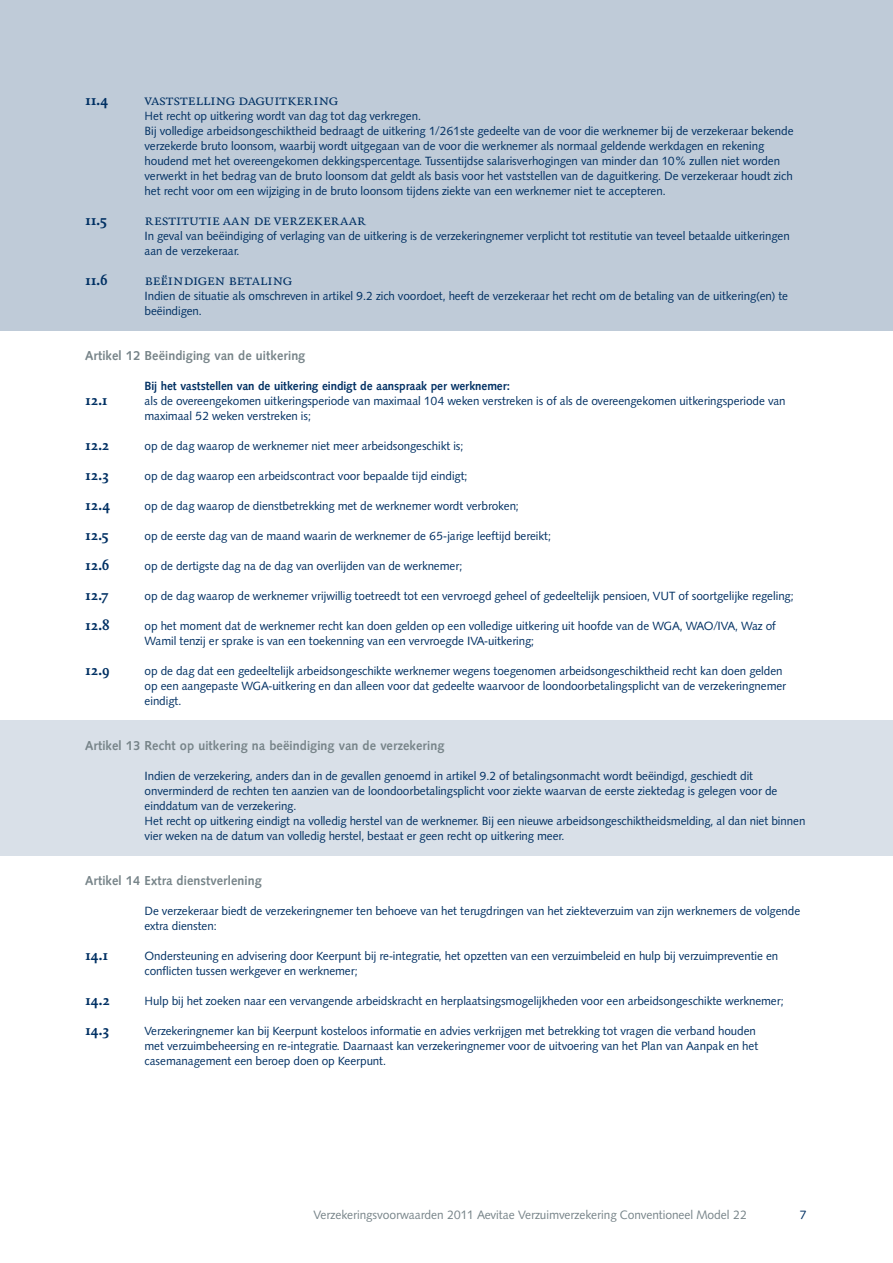
<style>
.page{position:relative;width:893px;height:1263px;background:#fff}
.page>*{position:absolute;margin:0;border:0;box-sizing:border-box;transform-origin:0 0}
.t1{font:15px "Quadraat Small Caps";letter-spacing:-.02em;color:#003063}
.t2{font:700 15px "Quadraat";letter-spacing:-.015em;color:#003063}
.t3{font:700 12.75px "Cg Symphony";letter-spacing:.01em;color:#778489}
.t4{font:12px "Cg Symphony";color:#778489}
.t5{font:12px "Cg Symphony";color:#003063}
.t6{font:11.7px/15px "Cg Symphony";color:#003063}
.t7{font:700 11.7px "Cg Symphony";color:#003063}
</style>
<div class="page">
<div style="left:0;top:0;width:893px;height:330px;background:#bfcbd8"></div>
<div style="left:0;top:720px;width:893px;height:135px;background:#d9e0e8"></div>
<p class="t2" style="left:85px;top:93px;width:25px">11.4</p>
<p class="t1" style="left:145px;top:92px;width:195px">vaststelling daguitkering</p>
<p class="t6" style="left:145px;top:108px;width:650px">Het recht op uitkering wordt van dag tot dag verkregen.<br>Bij volledige arbeidsongeschiktheid bedraagt de uitkering 1/261ste gedeelte van de voor die werknemer bij de verzekeraar bekende verzekerde bruto loonsom, waarbij wordt uitgegaan van de voor die werknemer als normaal geldende werkdagen en rekening houdend met het overeengekomen dekkingspercentage. Tussentijdse salarisverhogingen van minder dan 10% zullen niet worden verwerkt in het bedrag van de bruto loonsom dat geldt als basis voor het vaststellen van de daguitkering. De verzekeraar houdt zich het recht voor om een wijziging in de bruto loonsom tijdens ziekte van een werknemer niet te accepteren.</p>
<p class="t2" style="left:85px;top:213px;width:24px">11.5</p>
<p class="t1" style="left:145px;top:212px;width:223px">restitutie aan de verzekeraar</p>
<p class="t6" style="left:145px;top:228px;width:646px">In geval van beëindiging of verlaging van de uitkering is de verzekeringnemer verplicht tot restitutie van teveel betaalde uitkeringen aan de verzekeraar.</p>
<p class="t2" style="left:85px;top:273px;width:24px">11.6</p>
<p class="t1" style="left:145px;top:272px;width:150px">beëindigen betaling</p>
<p class="t6" style="left:145px;top:288px;width:645px">Indien de situatie als omschreven in artikel 9.2 zich voordoet, heeft de verzekeraar het recht om de betaling van de uitkering(en) te beëindigen.</p>
<p class="t3" style="left:85px;top:348px;width:222px">Artikel 12 Beëindiging van de uitkering</p>
<p class="t7" style="left:145px;top:379px;width:367px">Bij het vaststellen van de uitkering eindigt de aanspraak per werknemer:</p>
<p class="t2" style="left:85px;top:393px;width:24px">12.1</p>
<p class="t6" style="left:145px;top:393px;width:642px">als de overeengekomen uitkeringsperiode van maximaal 104 weken verstreken is of als de overeengekomen uitkeringsperiode van maximaal 52 weken verstreken is;</p>
<p class="t2" style="left:85px;top:438px;width:26px">12.2</p>
<p class="t6" style="left:145px;top:438px;width:320px">op de dag waarop de werknemer niet meer arbeidsongeschikt is;</p>
<p class="t2" style="left:85px;top:468px;width:26px">12.3</p>
<p class="t6" style="left:145px;top:468px;width:324px">op de dag waarop een arbeidscontract voor bepaalde tijd eindigt;</p>
<p class="t2" style="left:85px;top:498px;width:26px">12.4</p>
<p class="t6" style="left:145px;top:498px;width:376px">op de dag waarop de dienstbetrekking met de werknemer wordt verbroken;</p>
<p class="t2" style="left:85px;top:528px;width:26px">12.5</p>
<p class="t6" style="left:145px;top:528px;width:408px">op de eerste dag van de maand waarin de werknemer de 65-jarige leeftijd bereikt;</p>
<p class="t2" style="left:85px;top:558px;width:26px">12.6</p>
<p class="t6" style="left:145px;top:558px;width:319px">op de dertigste dag na de dag van overlijden van de werknemer;</p>
<p class="t2" style="left:85px;top:588px;width:25px">12.7</p>
<p class="t6" style="left:145px;top:588px;width:650px">op de dag waarop de werknemer vrijwillig toetreedt tot een vervroegd geheel of gedeeltelijk pensioen, VUT of soortgelijke regeling;</p>
<p class="t2" style="left:85px;top:618px;width:26px">12.8</p>
<p class="t6" style="left:145px;top:618px;width:633px">op het moment dat de werknemer recht kan doen gelden op een volledige uitkering uit hoofde van de WGA, WAO/IVA, Waz of<br>Wamil tenzij er sprake is van een toekenning van een vervroegde IVA-uitkering;</p>
<p class="t2" style="left:85px;top:663px;width:26px">12.9</p>
<p class="t6" style="left:145px;top:663px;width:643px">op de dag dat een gedeeltelijk arbeidsongeschikte werknemer wegens toegenomen arbeidsongeschiktheid recht kan doen gelden op een aangepaste WGA-uitkering en dan alleen voor dat gedeelte waarvoor de loondoorbetalingsplicht van de verzekeringnemer eindigt.</p>
<p class="t3" style="left:85px;top:738px;width:361px">Artikel 13 Recht op uitkering na beëindiging van de verzekering</p>
<p class="t6" style="left:145px;top:768px;width:662px">Indien de verzekering, anders dan in de gevallen genoemd in artikel 9.2 of betalingsonmacht wordt beëindigd, geschiedt dit onverminderd de rechten ten aanzien van de loondoorbetalingsplicht voor ziekte waarvan de eerste ziektedag is gelegen voor de einddatum van de verzekering.<br>Het recht op uitkering eindigt na volledig herstel van de werknemer. Bij een nieuwe arbeidsongeschiktheidsmelding, al dan niet binnen vier weken na de datum van volledig herstel, bestaat er geen recht op uitkering meer.</p>
<p class="t3" style="left:85px;top:873px;width:178px">Artikel 14 Extra dienstverlening</p>
<p class="t6" style="left:145px;top:903px;width:657px">De verzekeraar biedt de verzekeringnemer ten behoeve van het terugdringen van het ziekteverzuim van zijn werknemers de volgende extra diensten:</p>
<p class="t2" style="left:85px;top:948px;width:25px">14.1</p>
<p class="t6" style="left:145px;top:948px;width:635px">Ondersteuning en advisering door Keerpunt bij re-integratie, het opzetten van een verzuimbeleid en hulp bij verzuimpreventie en conflicten tussen werkgever en werknemer;</p>
<p class="t2" style="left:85px;top:993px;width:26px">14.2</p>
<p class="t6" style="left:145px;top:993px;width:640px">Hulp bij het zoeken naar een vervangende arbeidskracht en herplaatsingsmogelijkheden voor een arbeidsongeschikte werknemer;</p>
<p class="t2" style="left:85px;top:1023px;width:26px">14.3</p>
<p class="t6" style="left:145px;top:1023px;width:615px">Verzekeringnemer kan bij Keerpunt kosteloos informatie en advies verkrijgen met betrekking tot vragen die verband houden met verzuimbeheersing en re-integratie. Daarnaast kan verzekeringnemer voor de uitvoering van het Plan van Aanpak en het casemanagement een beroep doen op Keerpunt.</p>
<p class="t4" style="left:314px;top:1207px;width:435px">Verzekeringsvoorwaarden 2011 Aevitae Verzuimverzekering Conventioneel Model 22</p>
<p class="t5" style="left:799px;top:1207px;width:9px">7</p>
</div>
